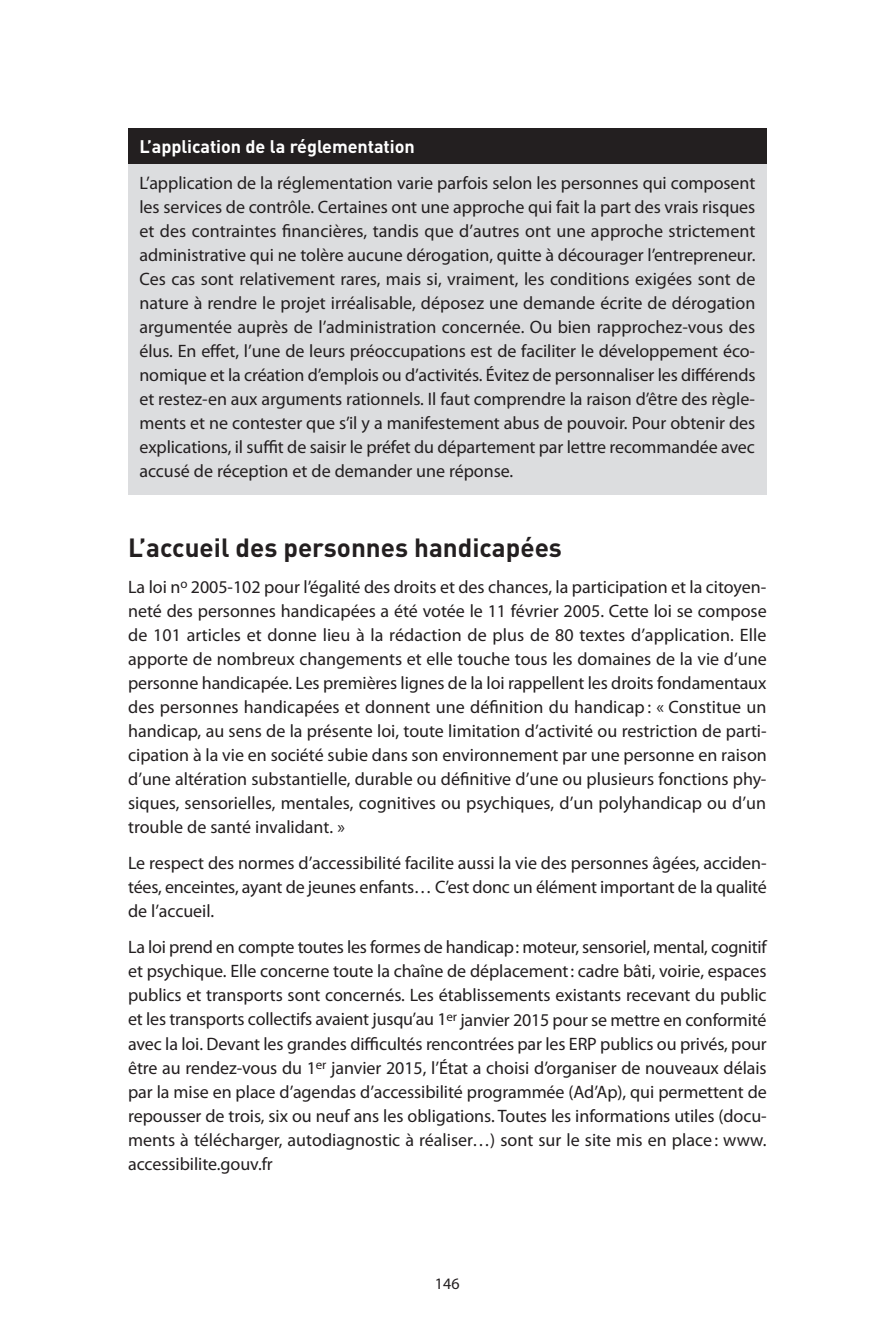
<style>
.page{position:relative;width:885px;height:1327px;background:#fff}
.page>*{position:absolute;margin:0;border:0;box-sizing:border-box;transform-origin:0 0}
.t1{font:700 26px "DINOT";color:#231f20}
.t2{font:18px/24px "Myriad Pro";letter-spacing:-.005em;color:#231f20;text-align:justify}
.t3{font:16px "Myriad Pro";color:#231f20}
.s1{font-family:"DINOT";font-weight:700;color:#fff}
</style>
<div class="page">
<div style="left:128px;top:128px;width:638px;height:36px;background:#231f20"></div>
<div style="left:128px;top:164px;width:638px;height:330px;background:#dcdddf"></div>
<p class="t2" style="left:139px;top:129px;width:617px;line-height:36.2px"><span class="s1">L’application de la réglementation<br></span>L’application de la réglementation varie parfois selon les personnes qui composent</p>
<p class="t2" style="left:139px;top:196px;width:617px">les services de contrôle. Certaines ont une approche qui fait la part des vrais risques et des contraintes financières, tandis que d’autres ont une approche strictement administrative qui ne tolère aucune dérogation, quitte à décourager l’entrepreneur.<br>Ces cas sont relativement rares, mais si, vraiment, les conditions exigées sont de nature à rendre le projet irréalisable, déposez une demande écrite de dérogation argumentée auprès de l’administration concernée. Ou bien rapprochez-vous des élus. En effet, l’une de leurs préoccupations est de faciliter le développement éco&shy;nomique et la création d’emplois ou d’activités. Évitez de personnaliser les différends et restez-en aux arguments rationnels. Il faut comprendre la raison d’être des règle&shy;ments et ne contester que s’il y a manifestement abus de pouvoir. Pour obtenir des explications, il suffit de saisir le préfet du département par lettre recommandée avec accusé de réception et de demander une réponse.</p>
<p class="t1" style="left:128px;top:530px;width:435px">L’accueil des personnes handicapées</p>
<p class="t2" style="left:128px;top:575px;width:640px">La loi n<sup>o</sup> 2005-102 pour l’égalité des droits et des chances, la participation et la citoyen&shy;neté des personnes handicapées a été votée le 11 février 2005. Cette loi se compose de 101 articles et donne lieu à la rédaction de plus de 80 textes d’application. Elle apporte de nombreux changements et elle touche tous les domaines de la vie d’une personne handicapée. Les premières lignes de la loi rappellent les droits fondamentaux des personnes handicapées et donnent une définition du handicap : « Constitue un handicap, au sens de la présente loi, toute limitation d’activité ou restriction de parti&shy;cipation à la vie en société subie dans son environnement par une personne en raison d’une altération substantielle, durable ou définitive d’une ou plusieurs fonctions phy&shy;siques, sensorielles, mentales, cognitives ou psychiques, d’un polyhandicap ou d’un trouble de santé invalidant. »</p>
<p class="t2" style="left:128px;top:851px;width:640px">Le respect des normes d’accessibilité facilite aussi la vie des personnes âgées, acciden&shy;tées, enceintes, ayant de jeunes enfants… C’est donc un élément important de la qualité de l’accueil.</p>
<p class="t2" style="left:128px;top:935px;width:640px">La loi prend en compte toutes les formes de handicap: moteur, sensoriel, mental, cognitif et psychique. Elle concerne toute la chaîne de déplacement: cadre bâti, voirie, espaces publics et transports sont concernés. Les établissements existants recevant du public et les transports collectifs avaient jusqu’au 1<sup>er</sup> janvier 2015 pour se mettre en conformité avec la loi. Devant les grandes difficultés rencontrées par les ERP publics ou privés, pour être au rendez-vous du 1<sup>er</sup> janvier 2015, l’État a choisi d’organiser de nouveaux délais par la mise en place d’agendas d’accessibilité programmée (Ad’Ap), qui permettent de repousser de trois, six ou neuf ans les obligations. Toutes les informations utiles (docu&shy;ments à télécharger, autodiagnostic à réaliser…) sont sur le site mis en place : www. accessibilite.gouv.fr</p>
<p class="t3" style="left:435px;top:1274px;width:26px">146</p>
</div>
